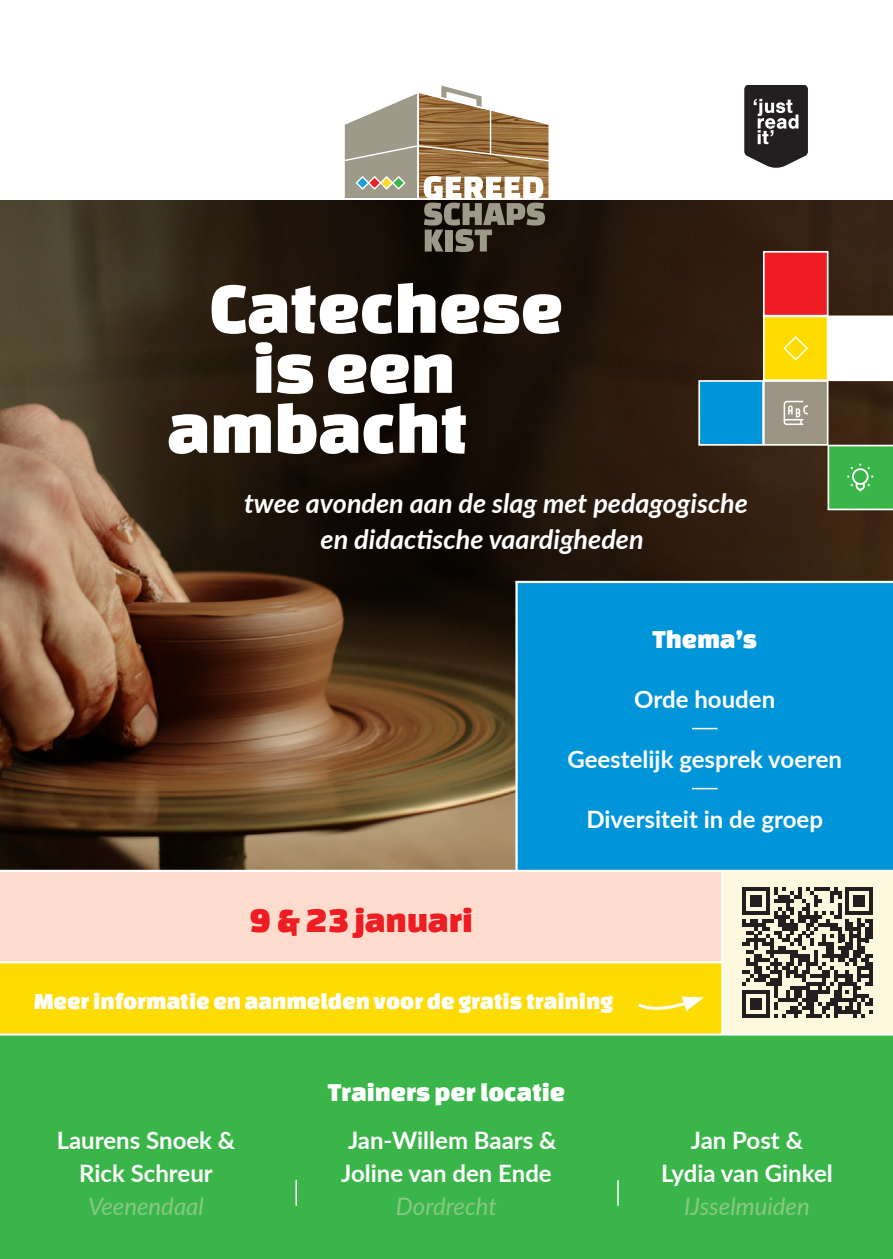
<style>
.page{position:relative;width:893px;height:1259px;background:#fff}
.page>*{position:absolute;margin:0;border:0;box-sizing:border-box;transform-origin:0 0}
.platte_tekst{font:75px "Changa One";color:#fff}
.platte_tekst-2{font:36px "Changa One";color:#ee1d23}
.platte_tekst-3{font:italic 700 27px "Lato";color:#fff}
.platte_tekst-4{font:27px "Changa One";color:#fff}
.platte_tekst-5{font:700 24px "Lato";color:#fff}
.platte_tekst-6{font:24px "Changa One";color:#fff}
.platte_tekst-7{font:italic 24px "Lato";color:#88c982}
</style>
<div class="page">
<img style="left:0;top:200px;width:893px;height:670px">
<div style="left:722px;top:871px;width:171px;height:163px;background:#fef9de"></div>
<svg style="left:343px;top:85px;width:207px;height:167px"></svg>
<div style="left:698px;top:380px;width:66px;height:66px;background:#0095d9;border:2px solid #fff"></div>
<div style="left:763px;top:380px;width:65px;height:66px;background:#9c9586;border:2px solid #fff"></div>
<div style="left:763px;top:315px;width:65px;height:66px;background:#ffdc01;border:2px solid #fff"></div>
<svg style="left:827px;top:315px;width:66px;height:66px"></svg>
<div style="left:763px;top:251px;width:65px;height:65px;background:#ee1d23;border:2px solid #fff"></div>
<svg style="left:827px;top:445px;width:66px;height:65px;background:#4dbb5b"></svg>
<svg style="left:783px;top:336px;width:25px;height:24px"></svg>
<svg style="left:784px;top:401px;width:24px;height:24px"></svg>
<div style="left:0;top:871px;width:722px;height:91px;background:#fddcce"></div>
<div style="left:517px;top:582px;width:376px;height:289px;background:#0095d9"></div>
<svg style="left:692px;top:728px;width:25px;height:1px"></svg>
<svg style="left:692px;top:788px;width:25px;height:1px"></svg>
<div style="left:0;top:1034px;width:893px;height:225px;background:#3ab54a"></div>
<div style="left:0;top:962px;width:722px;height:72px;background:#ffdc01"></div>
<svg style="left:744px;top:85px;width:64px;height:83px;background:#4d4a4a"></svg>
<hr style="left:295px;top:1180px;width:2px;height:25px;background:#fff">
<hr style="left:617px;top:1180px;width:2px;height:25px;background:#fff">
<svg style="left:742px;top:887px;width:131px;height:131px"></svg>
<svg style="left:638px;top:996px;width:66px;height:15px"></svg>
<hr style="left:515px;top:582px;width:3px;height:289px;background:#fff">
<hr style="left:721px;top:872px;width:3px;height:162px;background:#fff">
<hr style="left:515px;top:581px;width:378px;height:2px;background:#fff">
<hr style="left:0;top:870px;width:893px;height:2px;background:#fff">
<hr style="left:0;top:961px;width:722px;height:2px;background:#fff">
<hr style="left:0;top:1033px;width:893px;height:2px;background:#fff">
<p class="platte_tekst" style="left:210px;top:267px;width:354px">Catechese</p>
<p class="platte_tekst" style="left:253px;top:327px;width:204px">is een</p>
<p class="platte_tekst" style="left:168px;top:387px;width:302px">ambacht</p>
<p class="platte_tekst-3" style="left:244px;top:483px;width:505px">twee avonden aan de slag met pedagogische</p>
<p class="platte_tekst-3" style="left:321px;top:519px;width:325px">en didactische vaardigheden</p>
<p class="platte_tekst-4" style="left:652px;top:624px;width:106px">Thema’s</p>
<p class="platte_tekst-5" style="left:634px;top:682px;width:142px">Orde houden</p>
<p class="platte_tekst-2" style="left:249px;top:900px;width:225px">9 &amp; 23 januari</p>
<p class="platte_tekst-5" style="left:567px;top:742px;width:276px">Geestelijk gesprek voeren</p>
<p class="platte_tekst-5" style="left:586px;top:802px;width:238px">Diversiteit in de groep</p>
<p class="platte_tekst-6" style="left:34px;top:987px;width:581px">Meer informatie en aanmelden voor de gratis training</p>
<p class="platte_tekst-5" style="left:57px;top:1122px;width:180px">Laurens Snoek &amp;</p>
<p class="platte_tekst-5" style="left:79px;top:1155px;width:135px">Rick Schreur</p>
<p class="platte_tekst-7" style="left:88px;top:1188px;width:117px">Veenendaal</p>
<p class="platte_tekst-4" style="left:328px;top:1076px;width:239px">Trainers per locatie</p>
<p class="platte_tekst-5" style="left:348px;top:1122px;width:210px">Jan-Willem Baars &amp;</p>
<p class="platte_tekst-5" style="left:341px;top:1155px;width:212px">Joline van den Ende</p>
<p class="platte_tekst-7" style="left:396px;top:1188px;width:102px">Dordrecht</p>
<p class="platte_tekst-5" style="left:691px;top:1122px;width:114px">Jan Post &amp;</p>
<p class="platte_tekst-5" style="left:661px;top:1155px;width:173px">Lydia van Ginkel</p>
<p class="platte_tekst-7" style="left:684px;top:1188px;width:127px">IJsselmuiden</p>
</div>
